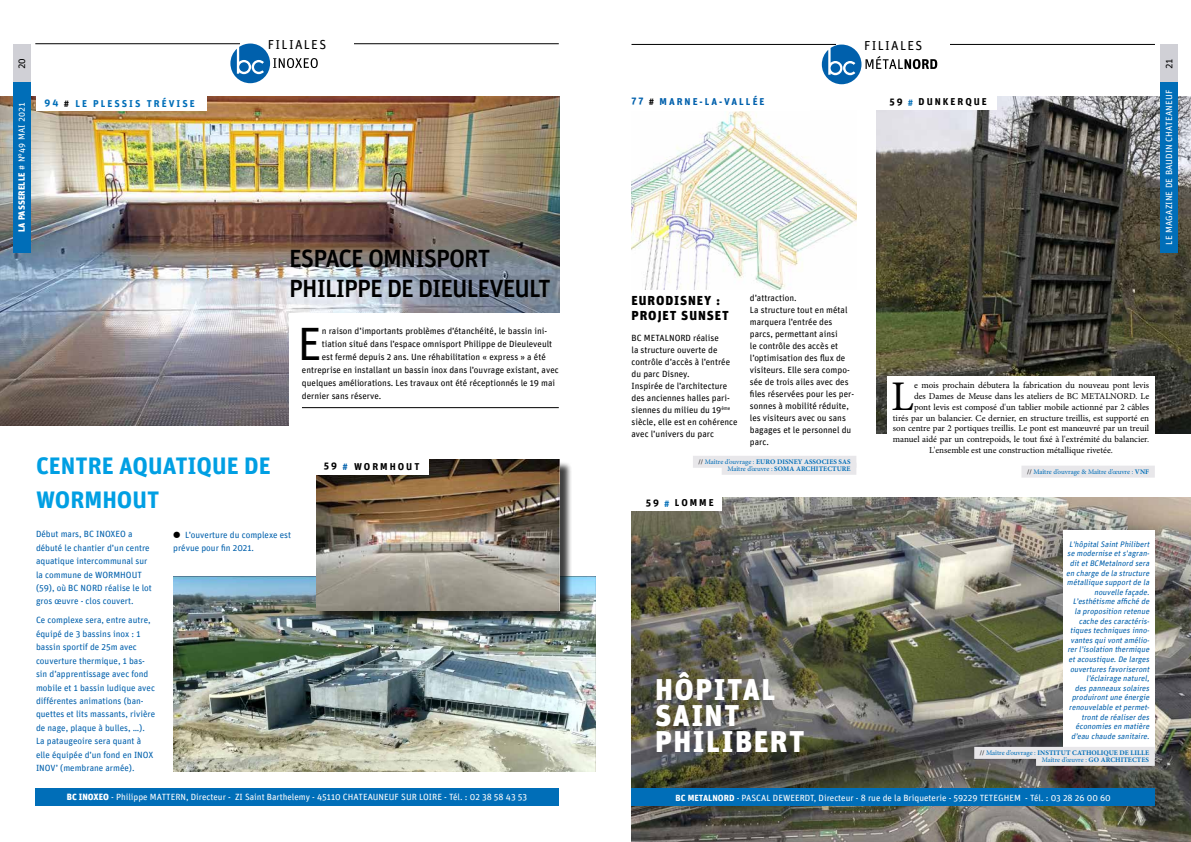
<style>
.page{position:relative;width:1191px;height:842px;background:#fff}
.page>*{position:absolute;margin:0;border:0;box-sizing:border-box;transform-origin:0 0}
.t1{font:46.7px "Unit";color:#000}
.t2{font:42.2px "Minion Pro";color:#000}
.t3{font:900 30px/26px "Unit";letter-spacing:.05em;color:#fff}
.t4{font:500 25px/30px "Unit";letter-spacing:-.04em;color:#000}
.t5{font:700 24px "Unit";color:#009fe3}
.t6{font:900 13px/15.6px "Unit";letter-spacing:.07em;color:#000}
.t7{font:13px "Unit Regular TF";letter-spacing:.1em;color:#000}
.t8{font:700 10px "Unit";letter-spacing:.2em;color:#000}
.t9{font:700 10px "Unit";letter-spacing:.2em;color:#006eb8}
.t10{font:700 10px "Unit";letter-spacing:.2em;color:#0060ac}
.t11{font:10px "Unit Regular TF";color:#000}
.t12{font:9px/12px "Unit";color:#000}
.t13{font:9px/13.4px "Unit";color:#0060ac}
.t14{font:9px "Minion Pro";color:#000}
.t15{font:9px "Unit";color:#fff}
.t16{font:9px "Unit Regular TF";letter-spacing:.02em;color:#fff}
.t17{font:9px "Unit Black TF";letter-spacing:.02em;color:#fff}
.t18{font:italic 8px/9.6px "Unit";color:#0060ac;text-align:right}
.t19{font:700 7px/7px "Minion Pro";letter-spacing:.01em;color:#006eb8;text-align:right}
.t20{font:7px "Minion Pro";letter-spacing:-.01em;color:#006eb8}
.s1{font-family:"Unit Regular TF"}
.s2{color:#000}
.s3{font-family:"Dingbest Web";color:#000}
.s4{color:#0060ac}
.s5{font-family:"Unit Black TF"}
.s6{color:#006eb8}
.s7{font-weight:400;color:#000}
.s8{font-weight:400}
.s9{font-weight:700}
</style>
<div class="page">
<img style="left:631px;top:497px;width:560px;height:345px">
<hr style="left:35px;top:44px;width:524px;height:1px;background:#000">
<div style="left:240px;top:36px;width:114px;height:17px;background:#fff"></div>
<svg style="left:230px;top:44px;width:88px;height:39px"></svg>
<div style="left:239px;top:62px;width:10px;height:10px;background:#0060ac;border-radius:50%"></div>
<div style="left:35px;top:788px;width:524px;height:17px;background:#006eb8"></div>
<div style="left:13px;top:45px;width:17px;height:38px;background:#d0d0d6"></div>
<div style="left:1160px;top:45px;width:17px;height:38px;background:#d0d0d6"></div>
<hr style="left:631px;top:44px;width:524px;height:1px;background:#000">
<div style="left:836px;top:37px;width:114px;height:17px;background:#fff"></div>
<div style="left:631px;top:789px;width:524px;height:17px;background:#006eb8"></div>
<svg style="left:822px;top:45px;width:115px;height:39px"></svg>
<div style="left:830px;top:63px;width:10px;height:10px;background:#0060ac;border-radius:50%"></div>
<img style="left:0;top:96px;width:559px;height:329px">
<div style="left:289px;top:313px;width:284px;height:121px;background:#fff"></div>
<hr style="left:302px;top:407px;width:257px;height:1px;background:#000">
<div style="left:36px;top:96px;width:170px;height:15px;background:#fff"></div>
<img style="left:173px;top:577px;width:422px;height:194px">
<div style="left:318px;top:461px;width:254px;height:162px;background:#000;opacity:.75"></div>
<img style="left:316px;top:460px;width:243px;height:151px">
<div style="left:315px;top:459px;width:114px;height:16px;background:#fff"></div>
<img style="left:876px;top:96px;width:315px;height:338px">
<img style="left:631px;top:111px;width:225px;height:178px">
<div style="left:1063px;top:530px;width:92px;height:219px;background:#fff"></div>
<div style="left:631px;top:497px;width:91px;height:14px;background:#fff"></div>
<div style="left:875px;top:96px;width:122px;height:14px;background:#fff"></div>
<div style="left:887px;top:376px;width:267px;height:99px;background:#fff"></div>
<div style="left:974px;top:747px;width:180px;height:12px;background:#e8e7ea"></div>
<div style="left:1036px;top:754px;width:118px;height:12px;background:#e8e7ea"></div>
<div style="left:693px;top:456px;width:163px;height:12px;background:#e8e7ea"></div>
<div style="left:721px;top:463px;width:135px;height:12px;background:#e8e7ea"></div>
<div style="left:1160px;top:82px;width:17px;height:170px;background:#006eb8"></div>
<div style="left:13px;top:82px;width:17px;height:170px;background:#006eb8"></div>
<div style="left:1021px;top:466px;width:133px;height:12px;background:#e8e7ea"></div>
<h3 class="t7" style="left:268px;top:37px;width:60px">FILIALES</h3>
<h3 class="t7" style="left:864px;top:37px;width:60px">FILIALES</h3>
<p class="t11" style="left:16px;top:69px;width:12px;rotate:-90deg">20</p>
<p class="t11" style="left:1163px;top:69px;width:12px;rotate:-90deg">21</p>
<p class="t17" style="left:16px;top:232px;width:132px;rotate:-90deg">LA PASSERELLE <span class="s1"># N°49 MAI 2021</span></p>
<p class="t9" style="left:45px;top:97px;width:152px">94 <span class="s2">#</span> LE PLESSIS TRÉVISE</p>
<h3 class="t4" style="left:289px;top:243px;width:263px">ESPACE OMNISPORT<br>PHILIPPE DE DIEULEVEULT</h3>
<h1 class="t1" style="left:297px;top:316px;width:26px">E</h1>
<p class="t12" style="left:322px;top:325px;width:227px">n raison d’importants problèmes d’étanchéité, le bassin ini-</p>
<p class="t12" style="left:322px;top:338px;width:232px">tiation situé dans l’espace omnisport Philippe de Dieuleveult</p>
<p class="t12" style="left:322px;top:351px;width:225px">est fermé depuis 2 ans. Une réhabilitation « express » a été</p>
<p class="t12" style="left:302px;top:364px;width:258px">entreprise en installant un bassin inox dans l’ouvrage existant, avec</p>
<p class="t12" style="left:302px;top:377px;width:255px">quelques améliorations. Les travaux ont été réceptionnés le 19 mai</p>
<p class="t12" style="left:302px;top:390px;width:81px">dernier sans réserve.</p>
<h3 class="t5" style="left:36px;top:450px;width:236px">CENTRE AQUATIQUE DE</h3>
<h3 class="t5" style="left:36px;top:485px;width:125px">WORMHOUT</h3>
<p class="t13" style="left:36px;top:527px;width:117px">Début mars, BC INOXEO a débuté le chantier d’un centre aquatique intercommunal sur la commune de WORMHOUT (59), où BC NORD réalise le lot gros œuvre - clos couvert.</p>
<p class="t13" style="left:36px;top:613px;width:121px">Ce complexe sera, entre autre, équipé de 3 bassins inox : 1 bassin sportif de 25m avec couverture thermique, 1 bas&shy;sin d’apprentissage avec fond mobile et 1 bassin ludique avec différentes animations (ban&shy;quettes et lits massants, rivière de nage, plaque à bulles, …).<br>La pataugeoire sera quant à elle équipée d’un fond en INOX<br>INOV’ (membrane armée).</p>
<p class="t13" style="left:173px;top:528px;width:119px;line-height:13px"><span class="s3">w</span> L’ouverture du complexe est prévue pour fin 2021.</p>
<p class="t8" style="left:324px;top:461px;width:97px">59 <span class="s4">#</span> WORMHOUT</p>
<p class="t15" style="left:67px;top:792px;width:462px"><span class="s5">BC INOXEO</span> - Philippe MATTERN, Directeur - ZI Saint Barthelemy - 45110 CHATEAUNEUF SUR LOIRE - Tél. : 02 38 58 43 53</p>
<p class="t10" style="left:631px;top:95px;width:135px">77 <span class="s2">#</span> MARNE-LA-VALLÉE</p>
<p class="t8" style="left:889px;top:96px;width:99px">59 <span class="s6">#</span> DUNKERQUE</p>
<p class="t16" style="left:1163px;top:245px;width:156px;rotate:-90deg">LE MAGAZINE DE BAUDIN CHATEANEUF</p>
<h3 class="t6" style="left:631px;top:292px;width:99px">EURODISNEY :<br>PROJET SUNSET</h3>
<p class="t12" style="left:631px;top:331px;width:108px">BC METALNORD réalise<br>la structure ouverte de contrôle d’accès à l’entrée du parc Disney.<br>Inspirée de l’architecture des anciennes halles pari&shy;siennes du milieu du 19<sup>ème </sup>siècle, elle est en cohérence avec l’univers du parc</p>
<p class="t12" style="left:750px;top:292px;width:106px">d’attraction.<br>La structure tout en métal marquera l’entrée des parcs, permettant ainsi<br>le contrôle des accès et l’optimisation des flux de visiteurs. Elle sera compo&shy;sée de trois ailes avec des files réservées pour les per&shy;sonnes à mobilité réduite, les visiteurs avec ou sans bagages et le personnel du parc.</p>
<p class="t19" style="left:698px;top:458px;width:154px"><span class="s7">//</span> <span class="s8">Maître d’ouvrage :</span> EURO DISNEY ASSOCIES SAS<br><span class="s8">Maître d’œuvre :</span> SOMA ARCHITECTURE</p>
<p class="t8" style="left:645px;top:497px;width:69px">59 <span class="s6">#</span> LOMME</p>
<h3 class="t3" style="left:655px;top:675px;width:151px">HÔPITAL<br>SAINT<br>PHILIBERT</h3>
<h2 class="t2" style="left:891px;top:368px;width:24px">L</h2>
<p class="t14" style="left:914px;top:379px;width:237px">e mois prochain débutera la fabrication du nouveau pont levis</p>
<p class="t14" style="left:914px;top:390px;width:237px">des Dames de Meuse dans les ateliers de BC METALNORD. Le</p>
<p class="t14" style="left:914px;top:401px;width:237px">pont levis est composé d'un tablier mobile actionné par 2 câbles</p>
<p class="t14" style="left:892px;top:412px;width:258px">tirés par un balancier. Ce dernier, en structure treillis, est supporté en</p>
<p class="t14" style="left:892px;top:423px;width:258px">son centre par 2 portiques treillis. Le pont est manœuvré par un treuil</p>
<p class="t14" style="left:892px;top:433px;width:258px">manuel aidé par un contrepoids, le tout fixé à l'extrémité du balancier.</p>
<p class="t14" style="left:929px;top:444px;width:185px">L'ensemble est une construction métallique rivetée.</p>
<p class="t20" style="left:1027px;top:467px;width:123px"><span class="s2">//</span> Maître d’ouvrage &amp; Maître d’œuvre : <span class="s9">VNF</span></p>
<p class="t18" style="left:1066px;top:539px;width:86px">L'hôpitalSaintPhilibert se modernise ets'agran&shy;ditetBCMetalnord sera en charge de la structure métallique supportde la nouvelle façade.<br>L’esthétisme affiché de la proposition retenue cache des caractéris&shy;tiques techniques inno&shy;vantes quivontamélio&shy;rerl’isolation thermique etacoustique.De larges ouvertures favoriseront l’éclairage naturel,<br>des panneaux solaires produirontune énergie renouvelable etpermet&shy;trontde réaliserdes économies en matière d’eau chaude sanitaire.</p>
<p class="t19" style="left:980px;top:749px;width:171px"><span class="s7">//</span> <span class="s8">Maître d’ouvrage :</span> INSTITUT CATHOLIQUE DE LILLE<br><span class="s8">Maître d’œuvre :</span> GO ARCHITECTES</p>
<p class="t15" style="left:675px;top:792px;width:437px"><span class="s9">BC METALNORD</span> - PASCAL DEWEERDT, Directeur - 8 rue de la Briqueterie - 59229 TETEGHEM - Tél. : 03 28 26 00 60</p>
</div>
